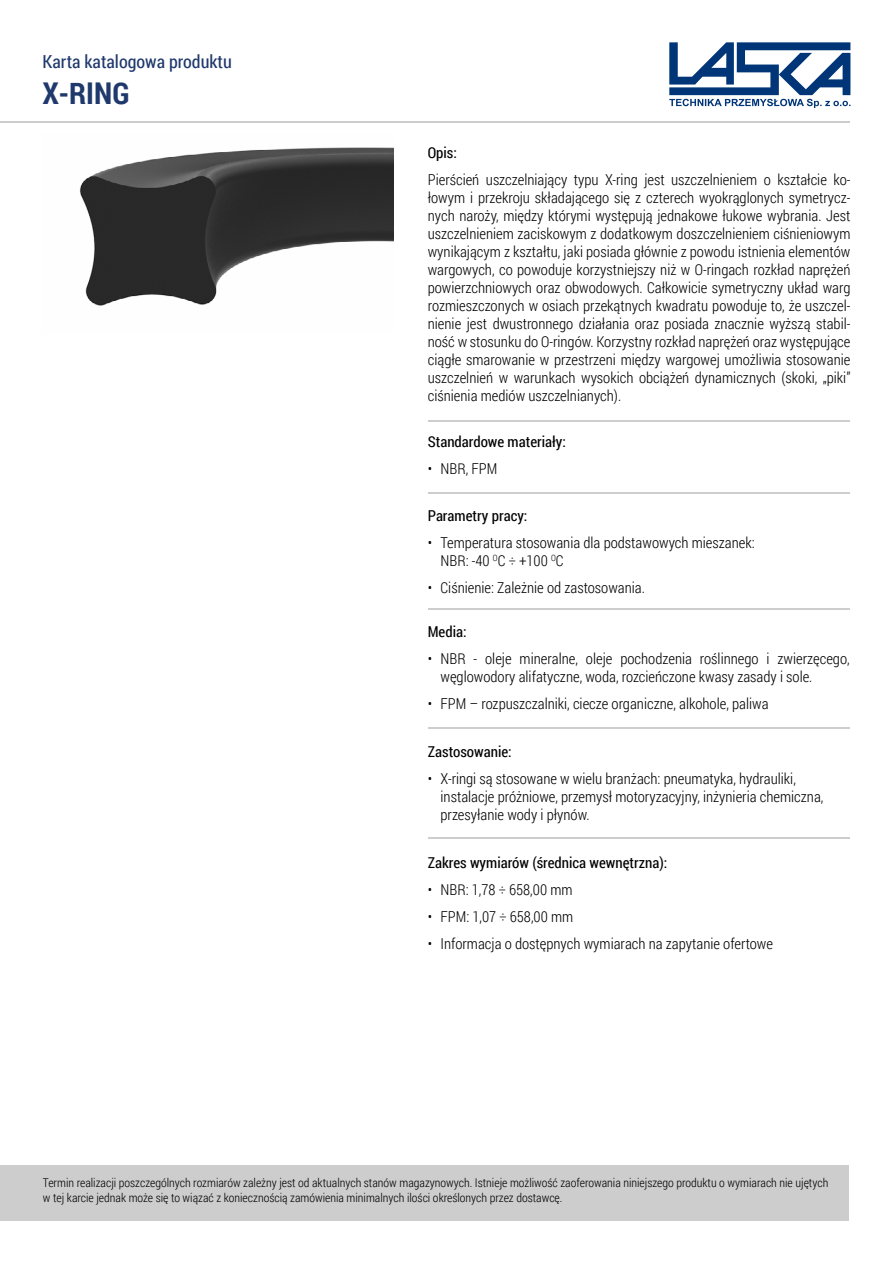
<style>
.page{position:relative;width:893px;height:1263px;background:#fff}
.page>*{position:absolute;margin:0;border:0;box-sizing:border-box;transform-origin:0 0}
.t1{font:700 30px "Roboto Condensed";color:#20396d}
.t2{font:18px "Roboto Condensed";color:#20396d}
.t3{font:300 15px/18px "Roboto Condensed";color:#000}
.t4{font:15px "Roboto Condensed";color:#000}
.t5{font:300 12px/15px "Roboto Condensed";color:#000}
</style>
<div class="page">
<div style="left:0;top:1165px;width:849px;height:56px;background:#cdcdcd"></div>
<svg style="left:669px;top:42px;width:181px;height:66px"></svg>
<img style="left:79px;top:147px;width:315px;height:159px">
<hr style="left:0;top:121px;width:850px;height:2px;background:#000">
<hr style="left:428px;top:492px;width:422px;height:2px;background:#000">
<hr style="left:428px;top:420px;width:422px;height:2px;background:#000">
<hr style="left:428px;top:608px;width:422px;height:2px;background:#000">
<hr style="left:428px;top:728px;width:422px;height:1px;background:#000">
<hr style="left:428px;top:837px;width:422px;height:2px;background:#000">
<p class="t2" style="left:43px;top:49px;width:191px">Karta katalogowa produktu</p>
<h1 class="t1" style="left:43px;top:72px;width:89px">X-RING</h1>
<p class="t4" style="left:428px;top:142px;width:31px">Opis:</p>
<p class="t3" style="left:428px;top:170px;width:424px;text-align:justify">Pierścień uszczelniający typu X-ring jest uszczelnieniem o kształcie ko&shy;łowym i przekroju składającego się z czterech wyokrąglonych symetrycz&shy;nych naroży, między którymi występują jednakowe łukowe wybrania. Jest uszczelnieniem zaciskowym z dodatkowym doszczelnieniem ciśnieniowym wynikającym z kształtu, jaki posiada głównie z powodu istnienia elementów wargowych, co powoduje korzystniejszy niż w O-ringach rozkład naprężeń powierzchniowych oraz obwodowych. Całkowicie symetryczny układ warg rozmieszczonych w osiach przekątnych kwadratu powoduje to, że uszczel&shy;nienie jest dwustronnego działania oraz posiada znacznie wyższą stabil&shy;ność w stosunku do O-ringów. Korzystny rozkład naprężeń oraz występujące ciągłe smarowanie w przestrzeni między wargowej umożliwia stosowanie uszczelnień w warunkach wysokich obciążeń dynamicznych (skoki, „piki” ciśnienia mediów uszczelnianych).</p>
<p class="t4" style="left:428px;top:432px;width:140px">Standardowe materiały:</p>
<p class="t3" style="left:428px;top:460px;width:71px">• NBR, FPM</p>
<p class="t4" style="left:428px;top:505px;width:101px">Parametry pracy:</p>
<p class="t3" style="left:440px;top:533px;width:316px;text-indent:-13px">• Temperatura stosowania dla podstawowych mieszanek:<br>NBR: -40 <sup>O</sup>C ÷ +100 <sup>O</sup>C</p>
<p class="t3" style="left:428px;top:578px;width:219px">• Ciśnienie: Zależnie od zastosowania.</p>
<p class="t4" style="left:428px;top:621px;width:40px">Media:</p>
<p class="t3" style="left:440px;top:649px;width:411px;text-indent:-13px">• NBR - oleje mineralne, oleje pochodzenia roślinnego i zwierzęcego, węglowodory alifatyczne, woda, rozcieńczone kwasy zasady i sole.</p>
<p class="t3" style="left:428px;top:694px;width:342px">• FPM – rozpuszczalniki, ciecze organiczne, alkohole, paliwa</p>
<p class="t4" style="left:428px;top:741px;width:86px">Zastosowanie:</p>
<p class="t3" style="left:440px;top:769px;width:384px;text-indent:-13px">• X-ringi są stosowane w wielu branżach: pneumatyka, hydrauliki, instalacje próżniowe, przemysł motoryzacyjny, inżynieria chemiczna, przesyłanie wody i płynów.</p>
<p class="t4" style="left:428px;top:852px;width:241px">Zakres wymiarów (średnica wewnętrzna):</p>
<p class="t3" style="left:428px;top:880px;width:146px">• NBR: 1,78 ÷ 658,00 mm</p>
<p class="t3" style="left:428px;top:907px;width:147px">• FPM: 1,07 ÷ 658,00 mm</p>
<p class="t3" style="left:428px;top:934px;width:347px">• Informacja o dostępnych wymiarach na zapytanie ofertowe</p>
<p class="t5" style="left:43px;top:1175px;width:787px">Termin realizacji poszczególnych rozmiarów zależny jest od aktualnych stanów magazynowych. Istnieje możliwość zaoferowania niniejszego produktu o wymiarach nie ujętych w tej karcie jednak może się to wiązać z koniecznością zamówienia minimalnych ilości określonych przez dostawcę.</p>
</div>
